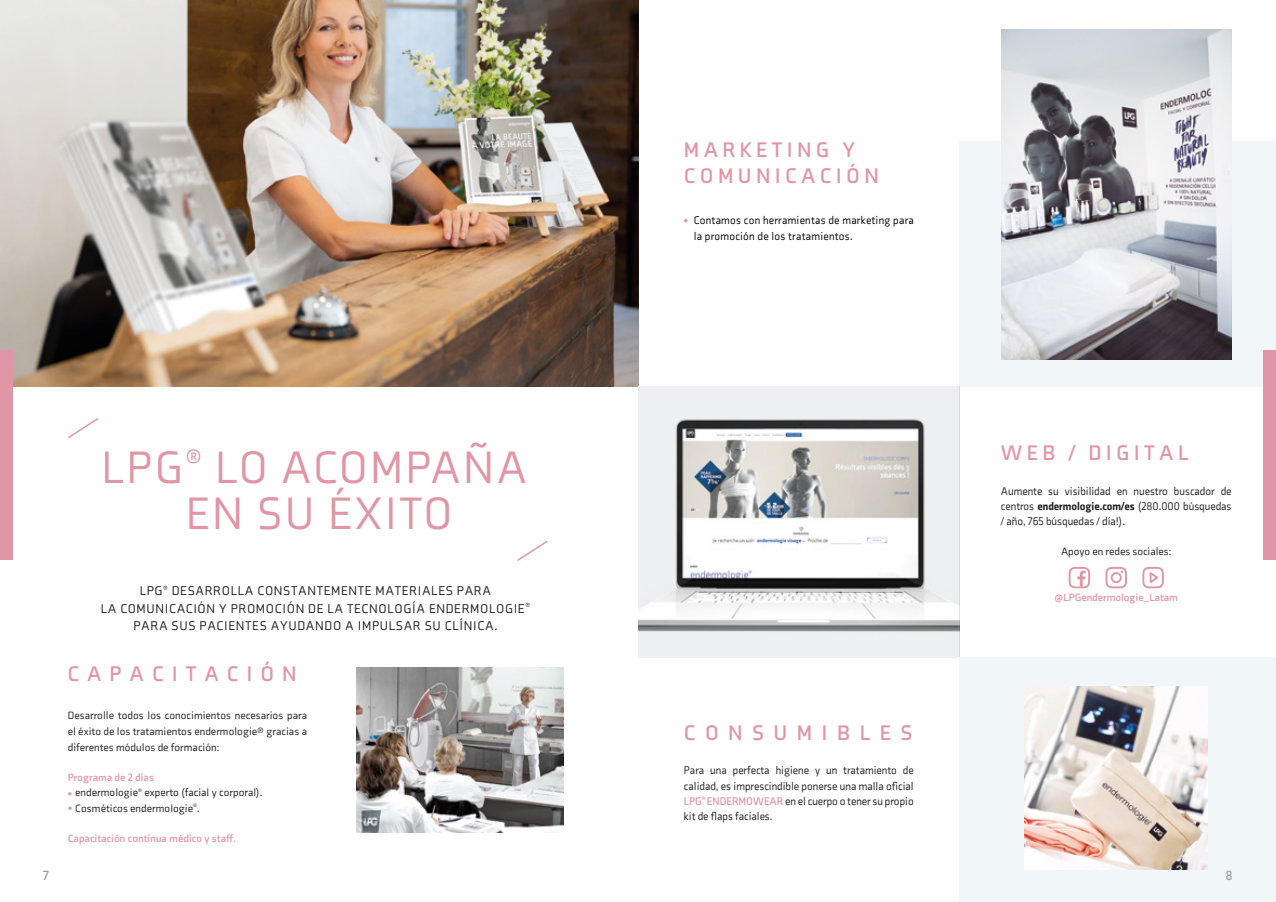
<style>
.page{position:relative;width:1276px;height:902px;background:#fff}
.page>*{position:absolute;margin:0;border:0;box-sizing:border-box;transform-origin:0 0}
.t1{font:46.5px/45.5px "Axia";letter-spacing:.045em;color:#e196a5;text-align:center}
.t2{font:700 21.6px/26px "Axia";letter-spacing:.2em;color:#e196a5}
.t3{font:700 21.6px "Axia";letter-spacing:.37em;color:#e196a5}
.t4{font:700 21.6px "Axia";letter-spacing:.435em;color:#e196a5}
.t5{font:700 13.65px "Axia";color:#9d9d9c;scale:.95 1}
.t6{font:13.05px/17.2px "Axia";letter-spacing:.05em;color:#1d1d1b;text-align:center}
.t7{font:11.4px/15.1px "Axia";color:#1d1d1b;text-align:justify;scale:.95 1}
.t8{font:11.4px/16.2px "Axia";letter-spacing:.025em;color:#000;scale:.95 1}
.t9{font:10.8px/16.2px "Axia";letter-spacing:.005em;color:#1d1d1b;text-align:justify}
.t10{font:700 10.8px "Axia";letter-spacing:.005em;color:#e196a5}
.s1{font-weight:700;color:#e196a5}
.s2{font-weight:900}
</style>
<div class="page">
<img style="left:0;top:0;width:638px;height:386px">
<div style="left:960px;top:141px;width:316px;height:246px;background:#f1f6f8"></div>
<img style="left:638px;top:386px;width:322px;height:271px">
<img style="left:357px;top:667px;width:206px;height:165px">
<div style="left:959px;top:657px;width:317px;height:244px;background:#f1f6f8"></div>
<img style="left:1001px;top:30px;width:230px;height:329px">
<svg style="left:517px;top:540px;width:31px;height:21px"></svg>
<svg style="left:68px;top:418px;width:31px;height:20px"></svg>
<svg style="left:68px;top:791px;width:4px;height:4px"></svg>
<svg style="left:68px;top:806px;width:4px;height:4px"></svg>
<svg style="left:1105px;top:567px;width:22px;height:21px"></svg>
<svg style="left:1068px;top:567px;width:22px;height:21px"></svg>
<svg style="left:1142px;top:567px;width:22px;height:21px"></svg>
<svg style="left:683px;top:218px;width:5px;height:5px"></svg>
<img style="left:1024px;top:686px;width:183px;height:183px">
<div style="left:1263px;top:349px;width:13px;height:210px;background:#e196a5"></div>
<div style="left:0;top:349px;width:13px;height:210px;background:#e196a5"></div>
<h1 class="t1" style="left:102px;top:445px;width:427px">LPG<sup>®</sup> LO ACOMPAÑA<br>EN SU ÉXITO</h1>
<p class="t5" style="left:43px;top:867px;width:8px">7</p>
<p class="t6" style="left:101px;top:582px;width:431px">LPG<sup>®</sup> DESARROLLA CONSTANTEMENTE MATERIALES PARA<br>LA COMUNICACIÓN Y PROMOCIÓN DE LA TECNOLOGÍA ENDERMOLOGIE<sup>®<br></sup>PARA SUS PACIENTES AYUDANDO A IMPULSAR SU CLÍNICA.</p>
<h2 class="t3" style="left:68px;top:660px;width:231px">CAPACITACIÓN</h2>
<p class="t9" style="left:68px;top:706px;width:241px">Desarrolle todos los conocimientos necesarios para el éxito de los tratamientos endermologie® gracias a diferentes módulos de formación:</p>
<p class="t9" style="left:75px;top:770px;width:189px;line-height:15.1px;text-align:left;text-indent:-8px"><span class="s1">Programa de 2 días<br></span>endermologie<sup>®</sup> experto (facial y corporal).<br>Cosméticos endermologie<sup>®</sup>.</p>
<p class="t10" style="left:68px;top:831px;width:169px">Capacitación continua médico y staff.</p>
<h2 class="t2" style="left:684px;top:136px;width:196px">MARKETING Y<br>COMUNICACIÓN</h2>
<p class="t8" style="left:694px;top:212px;width:233px">Contamos con herramientas de marketing para la promoción de los tratamientos.</p>
<h2 class="t4" style="left:684px;top:719px;width:230px">CONSUMIBLES</h2>
<p class="t7" style="left:684px;top:762px;width:243px">Para una perfecta higiene y un tratamiento de calidad, es imprescindible ponerse una malla oficial <span class="s1">LPG</span><sup>®</sup> <span class="s1">ENDERMOWEAR</span> en el cuerpo o tener su propio kit de flaps faciales.</p>
<h2 class="t2" style="left:1001px;top:440px;width:189px">WEB / DIGITAL</h2>
<p class="t7" style="left:1001px;top:483px;width:244px">Aumente su visibilidad en nuestro buscador de centros <span class="s2">endermologie.com/es</span> (280.000 búsquedas / año, 765 búsquedas / día!).</p>
<p class="t9" style="left:1061px;top:543px;width:112px">Apoyo en redes sociales:</p>
<p class="t10" style="left:1054px;top:590px;width:125px">@LPGendermologie_Latam</p>
<p class="t5" style="left:1225px;top:867px;width:9px">8</p>
</div>
